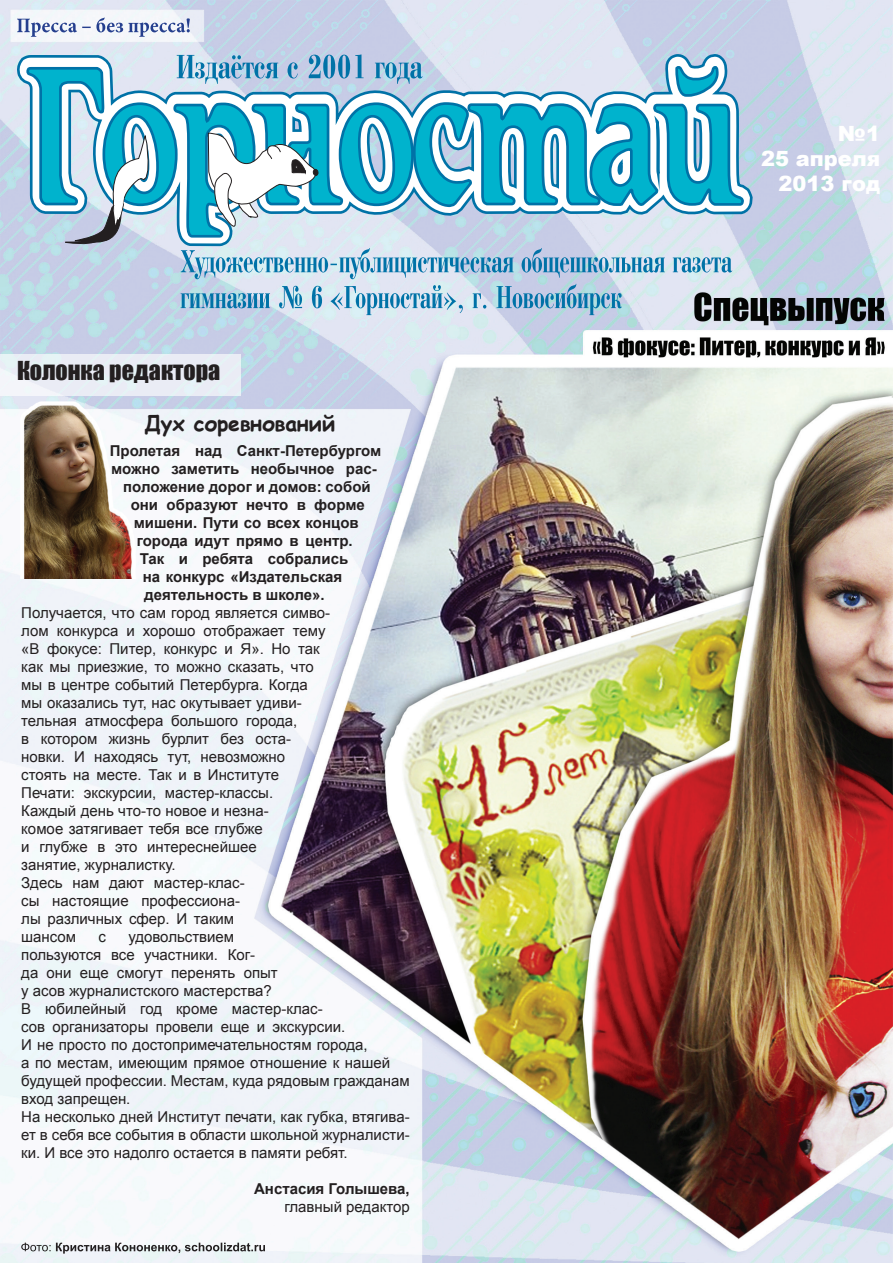
<style>
.page{position:relative;width:893px;height:1263px;background:#fff}
.page>*{position:absolute;margin:0;border:0;box-sizing:border-box;transform-origin:0 0}
.t1{font:24px "Impact";color:#231f20}
.t2{font:900 21px/25.2px "Arial";color:#fff;text-align:right}
.t3{font:700 21px "Comic Sans MS";color:#231f20}
.t4{font:15px/18px "Arial";color:#231f20}
.t5{font:700 15px "Arial";color:#231f20}
</style>
<div class="page">
<img style="left:0;top:0;width:893px;height:1263px">
<svg style="left:17px;top:54px;width:736px;height:193px;background:#c0d1e5"></svg>
<svg style="left:25px;top:54px;width:720px;height:261px"></svg>
<svg style="left:17px;top:17px;width:173px;height:20px"></svg>
<img style="left:17px;top:395px;width:128px;height:183px">
<div style="left:0;top:354px;width:240px;height:41px;background:#eaecf5"></div>
<svg style="left:21px;top:1242px;width:244px;height:11px"></svg>
<h1 class="t1" style="left:17px;top:352px;width:205px">Колонка редактора</h1>
<h2 class="t3" style="left:145px;top:408px;width:192px">Дух соревнований</h2>
<p class="t5" style="left:110px;top:441px;width:273px">Пролетая над Санкт-Петербургом</p>
<p class="t5" style="left:111px;top:459px;width:267px">можно заметить необычное рас-</p>
<p class="t5" style="left:123px;top:477px;width:249px">положение дорог и домов: собой</p>
<p class="t5" style="left:131px;top:495px;width:235px">они образуют нечто в форме</p>
<p class="t5" style="left:134px;top:513px;width:226px">мишени. Пути со всех концов</p>
<p class="t5" style="left:137px;top:531px;width:218px">города идут прямо в центр.</p>
<p class="t5" style="left:140px;top:549px;width:210px">Так и ребята собрались</p>
<p class="t5" style="left:143px;top:567px;width:201px">на конкурс «Издательская</p>
<p class="t5" style="left:144px;top:585px;width:182px">деятельность в школе».</p>
<p class="t4" style="left:21px;top:604px;width:311px">Получается, что сам город является симво&shy;лом конкурса и хорошо отображает тему «В фокусе: Питер, конкурс и Я». Но так как мы приезжие, то можно сказать, что мы в центре событий Петербурга. Когда мы оказались тут, нас окутывает удиви&shy;тельная атмосфера большого города,<br>в котором жизнь бурлит без оста&shy;новки. И находясь тут, невозможно стоять на месте. Так и в Институте<br>Печати: экскурсии, мастер-классы.<br>Каждый день что-то новое и незна-<br>комое затягивает тебя все глубже<br>и глубже в это интереснейшее<br>занятие, журналистку.<br>Здесь нам дают мастер-клас-<br>сы настоящие профессиона-<br>лы различных сфер. И таким<br>шансом</p>
<p class="t4" style="left:21px;top:928px;width:390px;text-indent:107px">удовольствием<br>пользуются все участники. Ког-<br>да они еще смогут перенять опыт<br>у асов журналистского мастерства?<br>В юбилейный год кроме мастер-клас-<br>сов организаторы провели еще и экскурсии.<br>И не просто по достопримечательностям города,<br>а по местам, имеющим прямое отношение к нашей будущей профессии. Местам, куда рядовым гражданам вход запрещен.<br>На несколько дней Институт печати, как губка, втягива&shy;ет в себя все события в области школьной журналисти&shy;ки. И все это надолго остается в памяти ребят.</p>
<p class="t5" style="left:254px;top:1179px;width:157px">Анстасия Голышева,</p>
<p class="t4" style="left:284px;top:1198px;width:127px">главный редактор</p>
<p class="t4" style="left:99px;top:928px;width:9px">с</p>
<h2 class="t2" style="left:761px;top:120px;width:120px">№1<br>25 апреля<br>2013 год</h2>
</div>
